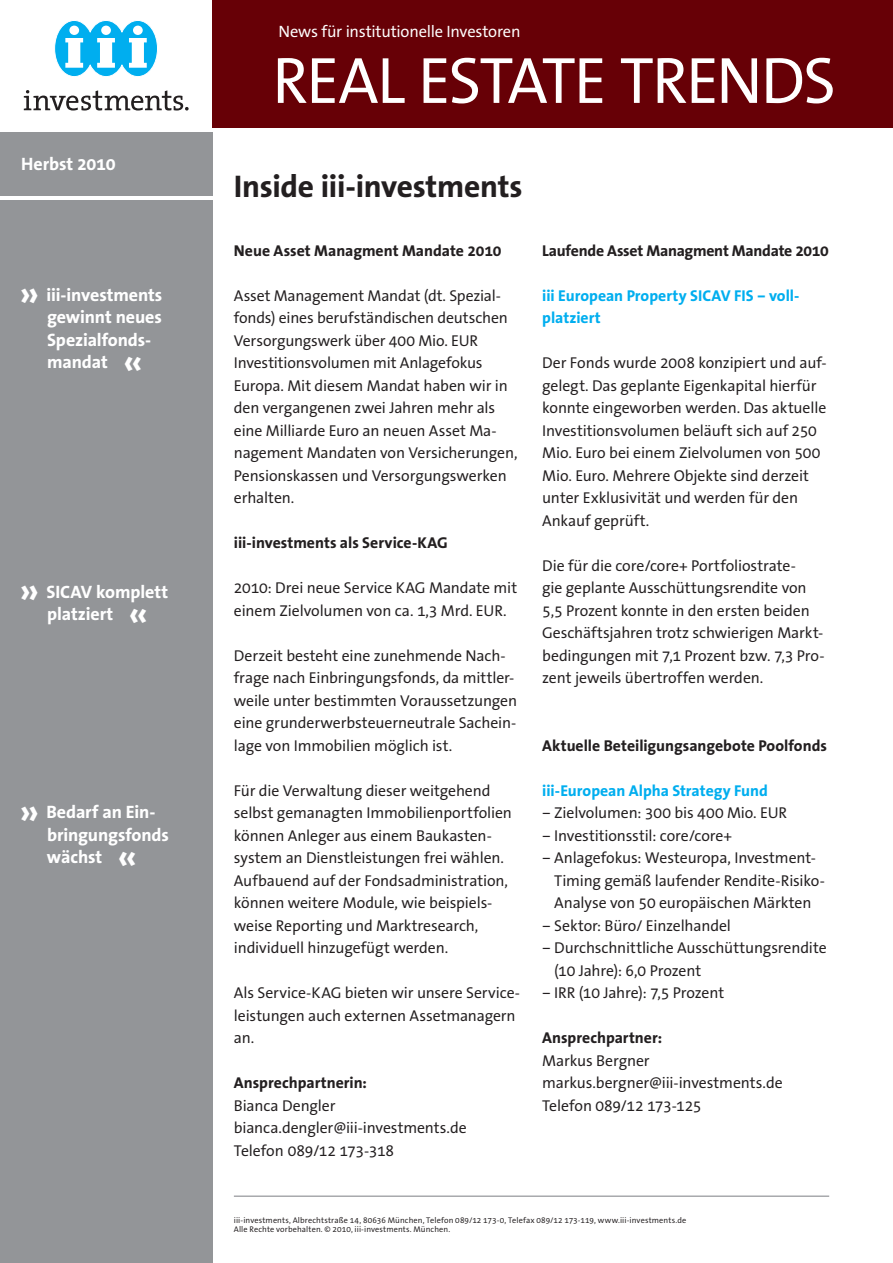
<style>
.page{position:relative;width:893px;height:1263px;background:#fff}
.page>*{position:absolute;margin:0;border:0;box-sizing:border-box;transform-origin:0 0}
.t1{font:66px "The Sans Office";letter-spacing:-.035em;color:#fff}
.t2{font:700 31.5px "The Sans Office";letter-spacing:-.01em;color:#231f20}
.t3{font:700 18px/22.5px "The Sans Office";letter-spacing:-.005em;color:#fff}
.t4{font:16.5px "The Sans Office";letter-spacing:-.015em;color:#fff}
.t5{font:15.75px/22.5px "The Sans Office";letter-spacing:-.01em;color:#231f20}
.t6{font:700 15.75px "The Sans Office";color:#231f20}
.t7{font:700 15.75px/22.5px "The Sans Office";color:#00aeef}
.t8{font:8.25px/9px "The Sans Office";letter-spacing:.015em;color:#231f20}
.s1{font-size:36px}
</style>
<div class="page">
<div style="left:0;top:200px;width:213px;height:1063px;background:#939598"></div>
<div style="left:0;top:132px;width:213px;height:64px;background:#939598"></div>
<hr style="left:234px;top:1195px;width:595px;height:2px;background:#a8a9ad">
<svg style="left:54px;top:20px;width:104px;height:57px"></svg>
<svg style="left:24px;top:90px;width:165px;height:21px"></svg>
<div style="left:213px;top:0;width:680px;height:128px;background:#670006"></div>
<p class="t3" style="left:21px;top:154px;width:96px">Herbst 2010</p>
<p class="t3" style="left:47px;top:284px;width:117px;text-indent:-28px"><span class="s1">»</span> iii-investments gewinnt neues<br>Spezialfonds&shy;mandat <span class="s1">«</span></p>
<p class="t3" style="left:19px;top:581px;width:150px;text-align:center"><span class="s1">»</span> SICAV komplett platziert <span class="s1">«</span></p>
<p class="t3" style="left:47px;top:801px;width:124px;text-indent:-28px"><span class="s1">»</span> Bedarf an Ein&shy;bringungs-fonds wächst <span class="s1">«</span></p>
<p class="t4" style="left:279px;top:23px;width:243px">News für institutionelle Investoren</p>
<h1 class="t1" style="left:272px;top:47px;width:565px">Real EstatE Tren ds</h1>
<h2 class="t2" style="left:234px;top:170px;width:290px">Inside iii-investments</h2>
<p class="t6" style="left:234px;top:242px;width:269px">Neue Asset Managment Mandate 2010</p>
<p class="t5" style="left:234px;top:285px;width:285px">Asset Management Mandat (dt. Spezial&shy;fonds) eines berufständischen deutschen Versorgungswerk über 400 Mio. EUR Investitions-volumen mit Anlage-fokus Europa. Mit diesem Mandat haben wir in den vergangenen zwei Jahren mehr als eine Milliarde Euro an neuen Asset Ma&shy;nagement Mandaten von Versicherungen, Pensionskassen und Versorgungswerken erhalten.</p>
<p class="t6" style="left:234px;top:534px;width:215px">iii-investments als Service-KAG</p>
<p class="t5" style="left:234px;top:577px;width:285px">2010: Drei neue Service KAG Mandate mit einem Zielvolumen von ca. 1,3 Mrd. EUR.</p>
<p class="t5" style="left:234px;top:645px;width:285px">Derzeit besteht eine zunehmende Nach&shy;frage nach Einbringungsfonds, da mittler&shy;weile unter bestimmten Voraussetzungen eine grunderwerb-steuerneutrale Sachein&shy;lage von Immobilien möglich ist.</p>
<p class="t5" style="left:234px;top:780px;width:280px">Für die Verwaltung dieser weitgehend selbst gemanagten Immobilienportfolien können Anleger aus einem Baukasten&shy;system an Dienstleistungen frei wählen.<br>Aufbauend auf der Fondsadministration, können weitere Module, wie beispiels&shy;weise Reporting und Marktresearch, individuell hinzu-gefügt werden.</p>
<p class="t5" style="left:234px;top:982px;width:286px">Als Service-KAG bieten wir unsere Service&shy;leistungen auch externen Assetmanagern an.</p>
<p class="t6" style="left:234px;top:1074px;width:135px">Ansprechpartnerin:</p>
<p class="t5" style="left:234px;top:1095px;width:234px">Bianca Dengler bianca.dengler@iii-investments.de<br>Telefon 089/12 173-318</p>
<p class="t6" style="left:542px;top:242px;width:288px">Laufende Asset Managment Mandate 2010</p>
<p class="t7" style="left:542px;top:284px;width:259px">iii European Property SICAV FIS – voll&shy;platziert</p>
<p class="t5" style="left:542px;top:352px;width:286px">Der Fonds wurde 2008 konzipiert und auf&shy;gelegt. Das geplante Eigenkapital hierfür konnte eingeworben werden. Das aktuelle Investitionsvolumen beläuft sich auf 250<br>Mio. Euro bei einem Zielvolumen von 500<br>Mio. Euro. Mehrere Objekte sind derzeit unter Exklusivität und werden für den Ankauf geprüft.</p>
<p class="t5" style="left:542px;top:555px;width:284px">Die für die core/core+ Portfoliostrate-<br>gie geplante Ausschüttungsrendite von 5,5 Prozent konnte in den ersten beiden Geschäftsjahren trotz schwierigen Markt&shy;bedingungen mit 7,1 Prozent bzw. 7,3 Pro&shy;zent jeweils übertroffen werden.</p>
<p class="t6" style="left:542px;top:737px;width:286px">Aktuelle Beteiligungsangebote Poolfonds</p>
<p class="t7" style="left:542px;top:779px;width:227px">iii-European Alpha Strategy Fund</p>
<p class="t5" style="left:542px;top:802px;width:247px">– Zielvolumen: 300 bis 400 Mio. EUR</p>
<p class="t5" style="left:542px;top:825px;width:192px">– Investitionsstil: core/core+</p>
<p class="t5" style="left:554px;top:847px;width:272px;text-indent:-12px">– Anlagefokus: Westeuropa, Investment-<br>Timing gemäß laufender Rendite-Risiko-<br>Analyse von 50 europäischen Märkten</p>
<p class="t5" style="left:542px;top:915px;width:190px">– Sektor: Büro/ Einzelhandel</p>
<p class="t5" style="left:554px;top:937px;width:274px;text-indent:-12px">– Durchschnittliche Ausschüttungsrendite (10 Jahre): 6,0 Prozent</p>
<p class="t5" style="left:542px;top:982px;width:184px">– IRR (10 Jahre): 7,5 Prozent</p>
<p class="t6" style="left:542px;top:1029px;width:122px">Ansprechpartner:</p>
<p class="t5" style="left:542px;top:1050px;width:242px">Markus Bergner markus.bergner@iii-investments.de<br>Telefon 089/12 173-125</p>
<p class="t8" style="left:234px;top:1216px;width:454px">iii-investments, Albrechtstraße 14, 80636 München, Telefon 089/12 173-0, Telefax 089/12 173-119, www.iii-investments.de<br>Alle Rechte vorbehalten. © 2010, iii-investments. München.</p>
</div>
